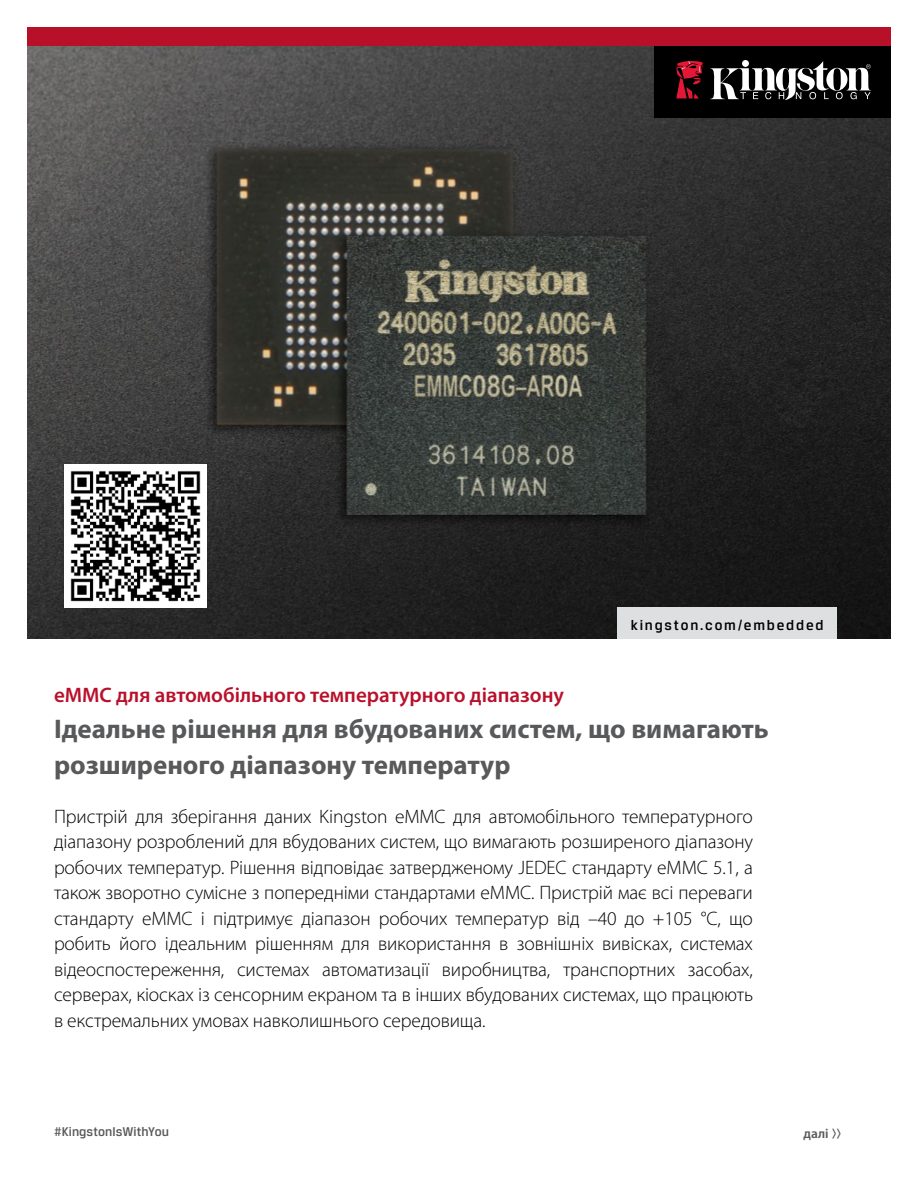
<style>
.page{position:relative;width:918px;height:1188px;background:#fff}
.page>*{position:absolute;margin:0;border:0;box-sizing:border-box;transform-origin:0 0}
.t1{font:700 27px/36px "Myriad Pro";color:#58595b}
.t2{font:600 21px "Myriad Pro";color:#b9102a}
.t3{font:300 19.5px/25.5px "Myriad Pro";letter-spacing:-.005em;color:#000;text-align:justify}
.t4{font:500 15px "Breuer Text";letter-spacing:.12em;color:#000}
.t5{font:500 13.5px "Breuer Text";letter-spacing:.005em;color:#58595b}
.t6{font:600 13.5px "Myriad Pro";color:#58595b}
.s1{font-family:"Breuer Text";font-weight:500}
</style>
<div class="page">
<img style="left:27px;top:46px;width:864px;height:593px">
<div style="left:617px;top:607px;width:220px;height:32px;background:#dedfe0"></div>
<div style="left:27px;top:27px;width:864px;height:19px;background:#b9102a"></div>
<div style="left:655px;top:46px;width:236px;height:71px;background:#000"></div>
<svg style="left:710px;top:61px;width:161px;height:39px"></svg>
<svg style="left:676px;top:61px;width:28px;height:38px"></svg>
<img style="left:64px;top:465px;width:143px;height:142px">
<p class="t2" style="left:54px;top:682px;width:512px">eMMC для автомобільного температурного діапазону</p>
<p class="t4" style="left:631px;top:616px;width:194px">kingston.com/embedded</p>
<h1 class="t1" style="left:54px;top:710px;width:716px">Ідеальне рішення для вбудованих систем, що вимагають розширеного діапазону температур</h1>
<p class="t3" style="left:54px;top:803px;width:701px">Пристрій для зберігання даних Kingston eMMC для автомобільного температурного діапазону розроблений для вбудованих систем, що вимагають розширеного діапазону робочих температур. Рішення відповідає затвердженому JEDEC стандарту eMMC 5.1, а також зворотно сумісне з попередніми стандартами eMMC. Пристрій має всі переваги стандарту eMMC і підтримує діапазон робочих температур від –40 до +105 °C, що робить його ідеальним рішенням для використання в зовнішніх вивісках, системах відеоспостереження, системах автоматизації виробництва, транспортних засобах, серверах, кіосках із сенсорним екраном та в інших вбудованих системах, що працюють в екстремальних умовах навколишнього середовища.</p>
<p class="t5" style="left:54px;top:1124px;width:117px">#KingstonIsWithYou</p>
<p class="t6" style="left:804px;top:1125px;width:39px">далі <span class="s1">&gt;&gt;</span></p>
</div>
